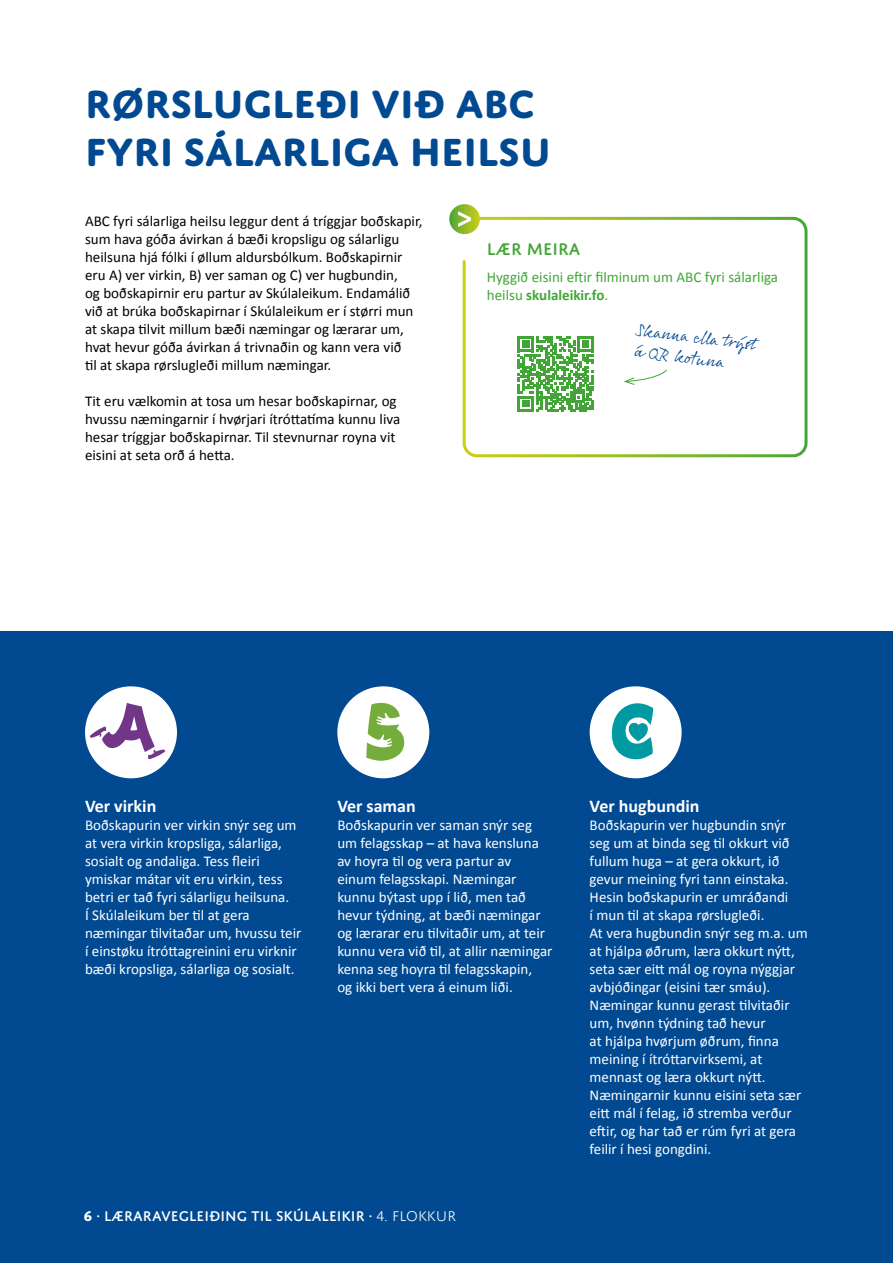
<style>
.page{position:relative;width:893px;height:1263px;background:#fff}
.page>*{position:absolute;margin:0;border:0;box-sizing:border-box;transform-origin:0 0}
._01_Yvirskrift{font:700 42px/48px "Domus Titling";color:#014991}
._04_Millumrubrik{font:700 18px "Calibri";color:#fff}
.t1{font:18px/21.6px "Rollerscript Smooth";color:#014991}
._04_Millumrubrik-2{font:500 18px "Domus Titling";color:#41a635}
._03_Breyð{font:15px/18px "Calibri";color:#fff}
._03_Breyð-2{font:15px/18px "Calibri";color:#000}
._03_Bullet{font:15px/18px "Calibri";color:#41a635}
.t2{font:500 15px "Domus Titling";color:#fff}
.s1{font-weight:700}
.s2{font-weight:300}
</style>
<div class="page">
<div style="left:0;top:631px;width:893px;height:632px;background:#014991"></div>
<div style="left:85px;top:686px;width:92px;height:92px;background:#fff;border-radius:50%"></div>
<svg style="left:90px;top:703px;width:75px;height:56px"></svg>
<div style="left:337px;top:686px;width:92px;height:92px;background:#fff;border-radius:50%"></div>
<svg style="left:366px;top:703px;width:38px;height:58px"></svg>
<div style="left:590px;top:686px;width:92px;height:92px;background:#fff;border-radius:50%"></div>
<svg style="left:612px;top:703px;width:41px;height:56px"></svg>
<svg style="left:462px;top:216px;width:346px;height:242px"></svg>
<svg style="left:449px;top:204px;width:31px;height:30px"></svg>
<svg style="left:458px;top:211px;width:13px;height:16px"></svg>
<svg style="left:623px;top:369px;width:45px;height:16px"></svg>
<p class="_01_Yvirskrift" style="left:85px;top:79px;width:468px">RØRSLUGLEÐI VIÐ ABC<br>FYRI SÁLARLIGA HEILSU</p>
<p class="_03_Breyð-2" style="left:85px;top:211px;width:339px">ABC fyri sálarliga heilsu leggur dent á tríggjar boðskapir, sum hava góða ávirkan á bæði kropsligu og sálarligu heilsuna hjá fólki í øllum aldursbólkum. Boðskapirnir eru A) ver virkin, B) ver saman og C) ver hugbundin,<br>og boðskapirnir eru partur av Skúlaleikum. Endamálið við at brúka boðskapirnar í Skúlaleikum er í størri mun at skapa tilvit millum bæði næmingar og lærarar um, hvat hevur góða ávirkan á trivnaðin og kann vera við<br>til at skapa rørslugleði millum næmingar.</p>
<p class="_03_Breyð-2" style="left:85px;top:391px;width:317px">Tit eru vælkomin at tosa um hesar boðskapirnar, og hvussu næmingarnir í hvørjari ítróttatíma kunnu liva hesar tríggjar boðskapirnar. Til stevnurnar royna vit eisini at seta orð á hetta.</p>
<p class="_04_Millumrubrik-2" style="left:487px;top:239px;width:95px">LÆR MEIRA</p>
<p class="_03_Bullet" style="left:487px;top:267px;width:293px">Hyggið eisini eftir filminum um ABC fyri sálarliga heilsu <span class="s1">skulaleikir.fo</span>.</p>
<p class="t1" style="left:639px;top:318px;width:119px;rotate:7deg">Skann a ella trýst á QR kotuna</p>
<p class="_04_Millumrubrik" style="left:85px;top:793px;width:73px">Ver virkin</p>
<p class="_03_Breyð" style="left:85px;top:816px;width:218px">Boðskapurin ver virkin snýr seg um at vera virkin kropsliga, sálarliga, sosialt og andaliga. Tess fleiri ymiskar mátar vit eru virkin, tess betri er tað fyri sálarligu heilsuna.<br>Í Skúlaleikum ber til at gera næmingar tilvitaðar um, hvussu teir í einstøku ítróttagreinini eru virknir bæði kropsliga, sálarliga og sosialt.</p>
<p class="_04_Millumrubrik" style="left:337px;top:793px;width:80px">Ver saman</p>
<p class="_03_Breyð" style="left:337px;top:816px;width:217px">Boðskapurin ver saman snýr seg um felagsskap – at hava kensluna av hoyra til og vera partur av einum felagsskapi. Næmingar kunnu býtast upp í lið, men tað hevur týdning, at bæði næmingar og lærarar eru tilvitaðir um, at teir kunnu vera við til, at allir næmingar kenna seg hoyra til felagsskapin,<br>og ikki bert vera á einum liði.</p>
<p class="t2" style="left:84px;top:1208px;width:374px"><span class="s1">6</span> · LÆRARAVEGLEIÐING TIL SKÚLALEIKIR · <span class="s2">4. FLOKKUR</span></p>
<p class="_04_Millumrubrik" style="left:590px;top:793px;width:111px">Ver hugbundin</p>
<p class="_03_Breyð" style="left:590px;top:816px;width:220px">Boðskapurin ver hugbundin snýr seg um at binda seg til okkurt við fullum huga – at gera okkurt, ið gevur meining fyri tann einstaka.<br>Hesin boðskapurin er umráðandi<br>í mun til at skapa rørslugleði.<br>At vera hugbundin snýr seg m.a. um at hjálpa øðrum, læra okkurt nýtt, seta sær eitt mál og royna nýggjar avbjóðingar (eisini tær smáu).<br>Næmingar kunnu gerast tilvitaðir um, hvønn týdning tað hevur<br>at hjálpa hvørjum øðrum, finna meining í ítróttarvirksemi, at mennast og læra okkurt nýtt.<br>Næmingarnir kunnu eisini seta sær eitt mál í felag, ið stremba verður eftir, og har tað er rúm fyri at gera feilir í hesi gongdini.</p>
</div>
